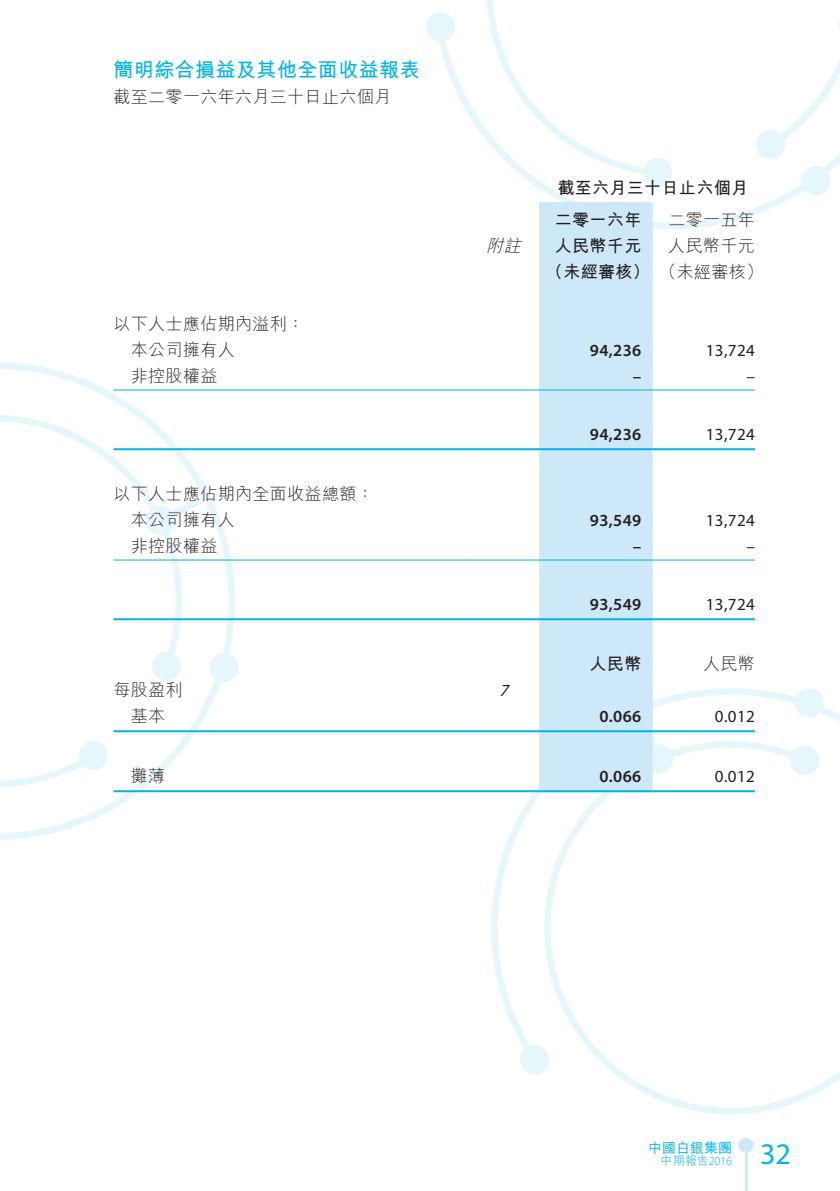
<style>
.page{position:relative;width:840px;height:1191px;background:#fff}
.page>*{position:absolute;margin:0;border:0;box-sizing:border-box;transform-origin:0 0}
.t1{font:30px "Myriad Pro";color:#00b5e6}
.t2{font:700 20px "M Hei HK";letter-spacing:.02em;color:#00b5e6}
.t3{font:300 17px "M Hei HK";letter-spacing:.02em;color:#231f20}
.t4{font:700 17px "M Hei HK";letter-spacing:.02em;color:#231f20}
.t5{font:17px "Myriad Pro";letter-spacing:.02em;color:#231f20}
.t6{font:600 17px "Myriad Pro";letter-spacing:.02em;color:#231f20}
.t7{font:italic 300 17px "M Hei HK";color:#231f20}
.t8{font:italic 17px "Myriad Pro";color:#231f20}
.t9{font:500 14px "M Hei HK";color:#00b5e6}
.t10{font:300 12px "M Hei HK";color:#00b5e6}
.s1{font-weight:300}
.s2{font-family:"Myriad Pro"}
</style>
<div class="page">
<svg style="left:488px;top:686px;width:351px;height:428px"></svg>
<svg style="left:426px;top:0;width:413px;height:244px"></svg>
<svg style="left:738px;top:1138px;width:15px;height:53px"></svg>
<svg style="left:0;top:362px;width:238px;height:478px"></svg>
<div style="left:539px;top:202px;width:113px;height:588px;background:#cde8f8"></div>
<hr style="left:113px;top:390px;width:358px;height:1px;background:#00b5e6">
<hr style="left:471px;top:390px;width:68px;height:1px;background:#00b5e6">
<hr style="left:539px;top:390px;width:113px;height:1px;background:#00b5e6">
<hr style="left:652px;top:390px;width:102px;height:1px;background:#00b5e6">
<hr style="left:113px;top:448px;width:358px;height:2px;background:#00b5e6">
<hr style="left:471px;top:448px;width:68px;height:2px;background:#00b5e6">
<hr style="left:539px;top:448px;width:113px;height:2px;background:#00b5e6">
<hr style="left:652px;top:448px;width:102px;height:2px;background:#00b5e6">
<hr style="left:113px;top:559px;width:358px;height:1px;background:#00b5e6">
<hr style="left:471px;top:559px;width:68px;height:1px;background:#00b5e6">
<hr style="left:539px;top:559px;width:113px;height:1px;background:#00b5e6">
<hr style="left:652px;top:559px;width:102px;height:1px;background:#00b5e6">
<hr style="left:113px;top:618px;width:358px;height:2px;background:#00b5e6">
<hr style="left:471px;top:618px;width:68px;height:2px;background:#00b5e6">
<hr style="left:539px;top:618px;width:113px;height:2px;background:#00b5e6">
<hr style="left:652px;top:618px;width:102px;height:2px;background:#00b5e6">
<hr style="left:113px;top:730px;width:358px;height:2px;background:#00b5e6">
<hr style="left:471px;top:730px;width:68px;height:2px;background:#00b5e6">
<hr style="left:539px;top:730px;width:113px;height:2px;background:#00b5e6">
<hr style="left:652px;top:730px;width:102px;height:2px;background:#00b5e6">
<hr style="left:113px;top:790px;width:358px;height:2px;background:#00b5e6">
<hr style="left:471px;top:790px;width:68px;height:2px;background:#00b5e6">
<hr style="left:539px;top:790px;width:113px;height:2px;background:#00b5e6">
<hr style="left:652px;top:790px;width:102px;height:2px;background:#00b5e6">
<p class="t2" style="left:113px;top:55px;width:307px">簡明綜合損益及其他全面收益報表</p>
<p class="t3" style="left:113px;top:85px;width:279px">截至二零一六年六月三十日止六個月</p>
<p class="t3" style="left:113px;top:312px;width:192px">以下人士應佔期內溢利：</p>
<p class="t3" style="left:131px;top:338px;width:105px">本公司擁有人</p>
<p class="t3" style="left:131px;top:364px;width:88px">非控股權益</p>
<p class="t3" style="left:113px;top:482px;width:261px">以下人士應佔期內全面收益總額：</p>
<p class="t3" style="left:131px;top:508px;width:105px">本公司擁有人</p>
<p class="t3" style="left:131px;top:534px;width:88px">非控股權益</p>
<p class="t3" style="left:113px;top:678px;width:71px">每股盈利</p>
<p class="t3" style="left:131px;top:704px;width:36px">基本</p>
<p class="t3" style="left:131px;top:764px;width:36px">攤薄</p>
<p class="t7" style="left:486px;top:234px;width:42px">附註</p>
<p class="t8" style="left:498px;top:680px;width:16px">7</p>
<p class="t4" style="left:557px;top:175px;width:192px">截至六月三十日止六個月</p>
<p class="t3" style="left:668px;top:208px;width:88px">二零一五年</p>
<p class="t4" style="left:554px;top:207px;width:88px">二零一六年</p>
<p class="t4" style="left:554px;top:233px;width:88px">人民幣千元</p>
<p class="t3" style="left:668px;top:234px;width:88px">人民幣千元</p>
<p class="t4" style="left:545px;top:259px;width:219px">（未經審核）<span class="s1">（未經審核(</span></p>
<p class="t6" style="left:589px;top:339px;width:53px">94,236</p>
<p class="t5" style="left:705px;top:340px;width:50px">13,724</p>
<p class="t6" style="left:632px;top:365px;width:10px">–</p>
<p class="t5" style="left:746px;top:366px;width:10px">–</p>
<p class="t6" style="left:589px;top:423px;width:53px">94,236</p>
<p class="t5" style="left:705px;top:424px;width:50px">13,724</p>
<p class="t6" style="left:589px;top:509px;width:53px">93,549</p>
<p class="t5" style="left:705px;top:510px;width:50px">13,724</p>
<p class="t6" style="left:632px;top:535px;width:10px">–</p>
<p class="t5" style="left:746px;top:536px;width:10px">–</p>
<p class="t6" style="left:589px;top:593px;width:53px">93,549</p>
<p class="t5" style="left:705px;top:594px;width:50px">13,724</p>
<p class="t4" style="left:589px;top:651px;width:53px">人民幣</p>
<p class="t3" style="left:702px;top:652px;width:53px">人民幣</p>
<p class="t6" style="left:599px;top:705px;width:43px">0.066</p>
<p class="t5" style="left:714px;top:706px;width:41px">0.012</p>
<p class="t6" style="left:599px;top:765px;width:43px">0.066</p>
<p class="t5" style="left:714px;top:766px;width:41px">0.012</p>
<p class="t9" style="left:647px;top:1137px;width:85px">中國白銀集團</p>
<p class="t10" style="left:660px;top:1152px;width:73px">中期報告<span class="s2">2016</span></p>
<h1 class="t1" style="left:759px;top:1135px;width:32px">32</h1>
</div>
